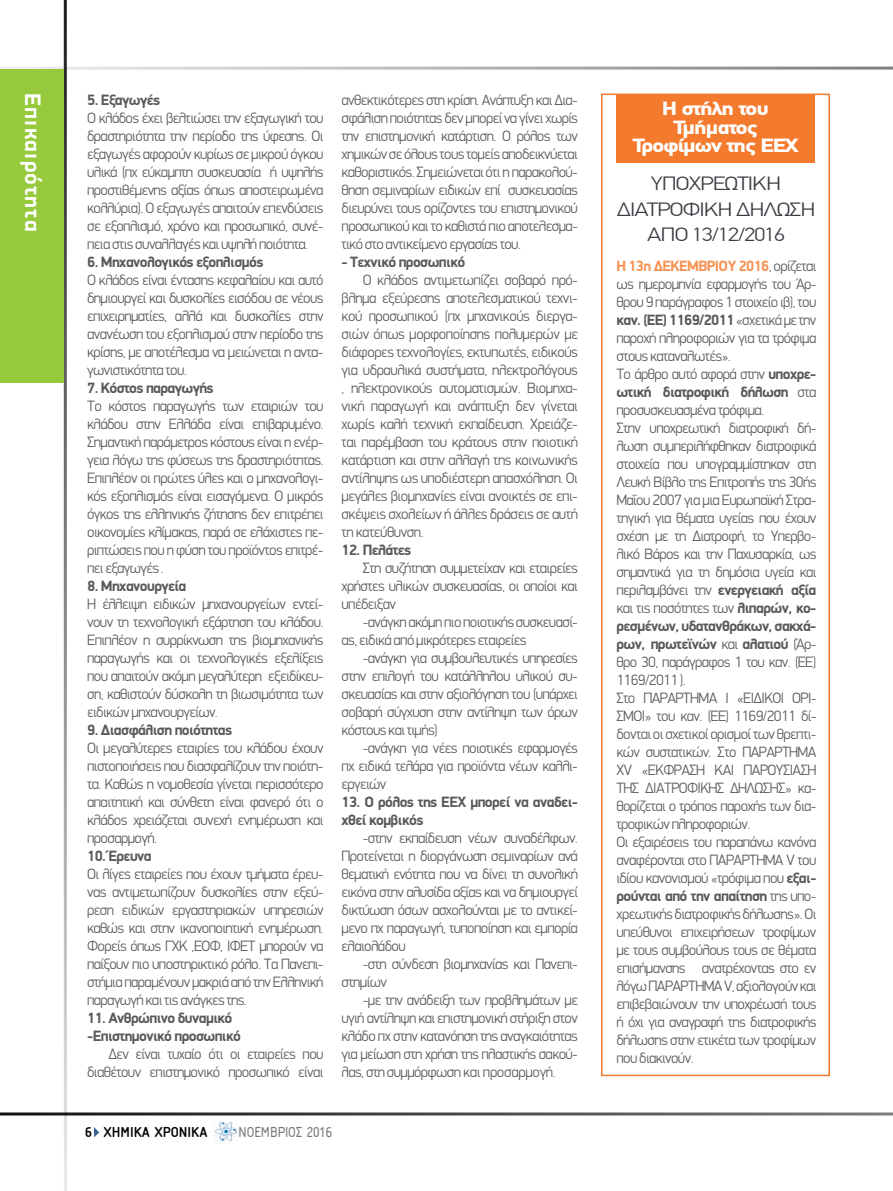
<style>
.page{position:relative;width:893px;height:1191px;background:#fff}
.page>*{position:absolute;margin:0;border:0;box-sizing:border-box;transform-origin:0 0}
.t1{font:700 22.5px "PF Din Display Pro";letter-spacing:.05em;color:#fff}
.t2{font:300 19.2px/25.5px "PF Din Text";letter-spacing:-.04em;color:#3a3c43;text-align:center;scale:1.25 1}
.t3{font:900 19.2px/18.8px "PF Din Text";letter-spacing:-.04em;color:#fff;text-align:center;scale:1.25 1}
.t4{font:300 15px/18px "PF Din Display";letter-spacing:-.04em;color:#58595b;text-align:justify}
.t5{font:700 15px/18px "PF Din Display";letter-spacing:-.04em;color:#58595b}
.t6{font:700 15px "PF Isotext";color:#000}
.t7{font:15px "PF Isotext";color:#77787b}
.t8{font:700 15px "PF Din Display";color:#f79354}
.s1{font-weight:700;color:#f79354}
.s2{font-weight:700}
</style>
<div class="page">
<svg style="left:94px;top:1127px;width:5px;height:10px"></svg>
<hr style="left:0;top:67px;width:893px;height:3px;background:#000">
<hr style="left:0;top:1112px;width:893px;height:3px;background:#000">
<hr style="left:64px;top:0;width:3px;height:1191px;background:#000">
<img style="left:213px;top:1119px;width:25px;height:24px">
<div style="left:0;top:69px;width:64px;height:314px;background:#97c93d"></div>
<div style="left:601px;top:94px;width:229px;height:982px;border:2px solid #f47b2e"></div>
<div style="left:616px;top:94px;width:198px;height:68px;background:#f47b2e"></div>
<h1 class="t1" style="left:47px;top:93px;width:140px;rotate:90deg">Επικαιρότητα</h1>
<p class="t5" style="left:87px;top:91px;width:74px">5. Εξαγωγές</p>
<p class="t4" style="left:87px;top:109px;width:238px">Ο κλάδος έχει βελτιώσει την εξαγωγική του δραστηριότητα την περίοδο της ύφεσης. Οι εξαγωγές αφορούν κυρίως σε μικρού όγκου υλικά (πχ εύκαμπτη συσκευασία ή υψηλής προστιθέμενης αξίας όπως αποστειρωμένα κολλύρια). Ο εξαγωγές απαιτούν επενδύσεις σε εξοπλισμό, χρόνο και προσωπικό, συνέ&shy;πεια στις συναλλαγές και υψηλή ποιότητα.</p>
<p class="t5" style="left:87px;top:253px;width:178px">6. Μηχανολογικός εξοπλισμός</p>
<p class="t4" style="left:87px;top:271px;width:238px">Ο κλάδος είναι έντασης κεφαλαίου και αυτό δημιουργεί και δυσκολίες εισόδου σε νέους επιχειρηματίες, αλλά και δυσκολίες στην ανανέωση του εξοπλισμού στην περίοδο της κρίσης, με αποτέλεσμα να μειώνεται η αντα&shy;γωνιστικότητα του.</p>
<p class="t5" style="left:87px;top:379px;width:128px">7. Κόστος παραγωγής</p>
<p class="t4" style="left:87px;top:397px;width:238px">Το κόστος παραγωγής των εταιριών του κλάδου στην Ελλάδα είναι επιβαρυμένο.<br>Σημαντική παράμετρος κόστους είναι η ενέρ&shy;γεια λόγω της φύσεως της δραστηριότητας.<br>Επιπλέον οι πρώτες ύλες και ο μηχανολογι&shy;κός εξοπλισμός είναι εισαγόμενα. Ο μικρός όγκος της ελληνικής ζήτησης δεν επιτρέπει οικονομίες κλίμακας, παρά σε ελάχιστες πε&shy;ριπτώσεις που η φύση του προϊόντος επιτρέ&shy;πει εξαγωγές .</p>
<p class="t5" style="left:87px;top:577px;width:101px">8. Μηχανουργεία</p>
<p class="t4" style="left:87px;top:595px;width:238px">Η έλλειψη ειδικών μηχανουργείων εντεί&shy;νουν τη τεχνολογική εξάρτηση του κλάδου.<br>Επιπλέον η συρρίκνωση της βιομηχανικής παραγωγής και οι τεχνολογικές εξελίξεις που απαιτούν ακόμη μεγαλύτερη εξειδίκευ&shy;ση, καθιστούν δύσκολη τη βιωσιμότητα των ειδικών μηχανουργείων.</p>
<p class="t5" style="left:87px;top:721px;width:146px">9. Διασφάλιση ποιότητας</p>
<p class="t4" style="left:87px;top:739px;width:238px">Οι μεγαλύτερες εταιρίες του κλάδου έχουν πιστοποιήσεις που διασφαλίζουν την ποιότη&shy;τα. Καθώς η νομοθεσία γίνεται περισσότερο απαιτητική και σύνθετη είναι φανερό ότι ο κλάδος χρειάζεται συνεχή ενημέρωση και προσαρμογή.</p>
<p class="t5" style="left:87px;top:847px;width:66px">10. Έρευνα</p>
<p class="t4" style="left:87px;top:865px;width:238px">Οι λίγες εταιρείες που έχουν τμήματα έρευ&shy;νας αντιμετωπίζουν δυσκολίες στην εξεύ&shy;ρεση ειδικών εργαστηριακών υπηρεσιών καθώς και στην ικανοποιητική ενημέρωση.<br>Φορείς όπως ΓΧΚ ,ΕΟΦ, ΙΦΕΤ μπορούν να παίξουν πιο υποστηρικτικό ρόλο. Τα Πανεπι&shy;στήμια παραμένουν μακριά από την Ελληνική παραγωγή και τις ανάγκες της.</p>
<p class="t5" style="left:87px;top:1009px;width:155px">11. Ανθρώπινο δυναμικό -Επιστημονικό προσωπικό</p>
<p class="t4" style="left:87px;top:1045px;width:238px;text-align:right">Δεν είναι τυχαίο ότι οι εταιρείες που διαθέτουν επιστημονικό προσωπικό είναι</p>
<p class="t4" style="left:342px;top:91px;width:238px">ανθεκτικότερες στη κρίση. Ανάπτυξη και Δια&shy;σφάλιση ποιότητας δεν μπορεί να γίνει χωρίς την επιστημονική κατάρτιση. Ο ρόλος των χημικών σε όλους τους τομείς αποδεικνύεται καθοριστικός. Σημειώνεται ότι η παρακολού&shy;θηση σεμιναρίων ειδικών επί συσκευασίας διευρύνει τους ορίζοντες του επιστημονικού προσωπικού και το καθιστά πιο αποτελεσμα&shy;τικό στο αντικείμενο εργασίας του.</p>
<p class="t5" style="left:342px;top:253px;width:125px">- Τεχνικό προσωπικό</p>
<p class="t4" style="left:342px;top:271px;width:238px;text-indent:21px">Ο κλάδος αντιμετωπίζει σοβαρό πρό&shy;βλημα εξεύρεσης αποτελεσματικού τεχνι&shy;κού προσωπικού (πχ μηχανικούς διεργα&shy;σιών όπως μορφοποίησης πολυμερών με διάφορες τεχνολογίες, εκτυπωτές, ειδικούς για υδραυλικά συστήματα, ηλεκτρολόγους , ηλεκτρονικούς αυτοματισμών. Βιομηχα&shy;νική παραγωγή και ανάπτυξη δεν γίνεται χωρίς καλή τεχνική εκπαίδευση. Χρειάζε&shy;ται παρέμβαση του κράτους στην ποιοτική κατάρτιση και στην αλλαγή της κοινωνικής αντίληψης ως υποδιέστερη απασχόληση. Οι μεγάλες βιομηχανίες είναι ανοικτές σε επι&shy;σκέψεις σχολείων ή άλλες δράσεις σε αυτή τη κατεύθυνση.</p>
<p class="t5" style="left:342px;top:541px;width:71px">12. Πελάτες</p>
<p class="t4" style="left:342px;top:559px;width:238px;text-indent:21px">Στη συζήτηση συμμετείχαν και εταιρείες χρήστες υλικών συσκευασίας, οι οποίοι και υπέδειξαν</p>
<p class="t4" style="left:342px;top:613px;width:238px;text-indent:21px">-ανάγκη ακόμη πιο ποιοτικής συσκευασί&shy;ας, ειδικά από μικρότερες εταιρείες</p>
<p class="t4" style="left:342px;top:649px;width:238px;text-indent:21px">-ανάγκη για συμβουλευτικές υπηρεσίες στην επιλογή του κατάλληλου υλικού συ&shy;σκευασίας και στην αξιολόγηση του (υπάρχει σοβαρή σύγχυση στην αντίληψη των όρων κόστους και τιμής)</p>
<p class="t4" style="left:342px;top:739px;width:238px;text-indent:21px">-ανάγκη για νέες ποιοτικές εφαρμογές πχ ειδικά τελάρα για προϊόντα νέων καλλι&shy;εργειών</p>
<p class="t5" style="left:342px;top:793px;width:238px">13. Ο ρόλος της ΕΕΧ μπορεί να αναδει&shy;χθεί κομβικός</p>
<p class="t4" style="left:342px;top:829px;width:238px;text-indent:21px">-στην εκπαίδευση νέων συναδέλφων.<br>Προτείνεται η διοργάνωση σεμιναρίων ανά θεματική ενότητα που να δίνει τη συνολική εικόνα στην αλυσίδα αξίας και να δημιουργεί δικτύωση όσων ασχολούνται με το αντικεί&shy;μενο πχ παραγωγή, τυποποίηση και εμπορία ελαιολάδου</p>
<p class="t4" style="left:342px;top:955px;width:238px;text-indent:21px">-στη σύνδεση βιομηχανίας και Πανεπι&shy;στημίων</p>
<p class="t4" style="left:342px;top:991px;width:238px;text-indent:21px">-με την ανάδειξη των προβλημάτων με υγιή αντίληψη και επιστημονική στήριξη στον κλάδο πχ στην κατανόηση της αναγκαιότητας για μείωση στη χρήση της πλαστικής σακού&shy;λας, στη συμμόρφωση και προσαρμογή.</p>
<p class="t6" style="left:85px;top:1124px;width:124px">6 ΧΗΜΙΚΑ ΧΡΟΝΙΚΑ</p>
<p class="t7" style="left:238px;top:1124px;width:95px">ΝΟΕΜΒΡΙΟΣ 2016</p>
<p class="t3" style="left:633px;top:98px;width:134px">H στήλη του<br>Τμήματος<br>Τροφίμων της ΕΕΧ</p>
<p class="t2" style="left:617px;top:171px;width:161px">ΥΠΟΧΡΕΩΤΙΚΗ<br>ΔΙΑΤΡΟΦΙΚΗ ΔΗΛΩΣΗ<br>ΑΠΟ 13/12/2016</p>
<p class="t4" style="left:616px;top:256px;width:202px;text-align:left;text-indent:98px"><span class="s1">ίου 2016</span>, ορίζεται ως ημερομηνία εφαρμογής του Άρ&shy;θρου 9 παράγραφος 1 στοιχείο ιβ), του <span class="s2">καν. (ΕΕ) 1169/2011</span> «σχετικά με την παροχή πληροφοριών για τα τρόφιμα στους καταναλωτές».<br>Το άρθρο αυτό αφορά στην <span class="s2">υποχρε&shy;ωτική διατροφική δήλωση</span> στα προσυσκευασμένα τρόφιμα.<br>Στην υποχρεωτική διατροφική δή&shy;λωση συμπεριλήφθηκαν διατροφικά στοιχεία που υπογραμμίστηκαν στη<br>Λευκή Βίβλο της Επιτροπής της 30ής<br>Μαΐου 2007 για μια Ευρωπαϊκή Στρα&shy;τηγική για θέματα υγείας που έχουν σχέση με τη Διατροφή, το Υπερβο&shy;λικό Βάρος και την Παχυσαρκία, ως σημαντικά για τη δημόσια υγεία και περιλαμβάνει την <span class="s2">ενεργειακή αξία </span>και τις ποσότητες των <span class="s2">λιπαρών, κο&shy;ρεσμένων, υδατανθράκων, σακχά&shy;ρων, πρωτεϊνών</span> και <span class="s2">αλατιού</span> (Άρ&shy;θρο 30, παράγραφος 1 του καν. (ΕΕ)<br>1169/2011 ).<br>Στο ΠΑΡΑΡΤΗΜΑ Ι «ΕΙΔΙΚΟΙ ΟΡΙ-<br>ΣΜΟΙ» του καν. (ΕΕ) 1169/2011 δί&shy;δονται οι σχετικοί ορισμοί των θρεπτι&shy;κών συστατικών. Στο ΠΑΡΑΡΤΗΜΑ<br>XV «ΕΚΦΡΑΣΗ ΚΑΙ ΠΑΡΟΥΣΙΑΣΗ<br>ΤΗΣ ΔΙΑΤΡΟΦΙΚΗΣ ΔΗΛΩΣΗΣ» κα&shy;θορίζεται ο τρόπος παροχής των δια&shy;τροφικών πληροφοριών.<br>Οι εξαιρέσεις του παραπάνω κανόνα αναφέρονται στο ΠΑΡΑΡΤΗΜΑ V του ιδίου κανονισμού «τρόφιμα που <span class="s2">εξαι&shy;ρούνται από την απαίτηση</span> της υπο&shy;χρεωτικής διατροφικής δήλωσης». Οι υπεύθυνοι επιχειρήσεων τροφίμων με τους συμβούλους τους σε θέματα επισήμανσης ανατρέχοντας στο εν λόγω ΠΑΡΑΡΤΗΜΑ V, αξιολογούν και επιβεβαιώνουν την υποχρέωσή τους ή όχι για αναγραφή της διατροφικής δήλωσης στην ετικέτα των τροφίμων που διακινούν.</p>
<p class="t8" style="left:616px;top:256px;width:56px">H 13η Δεκεμβρ</p>
</div>
